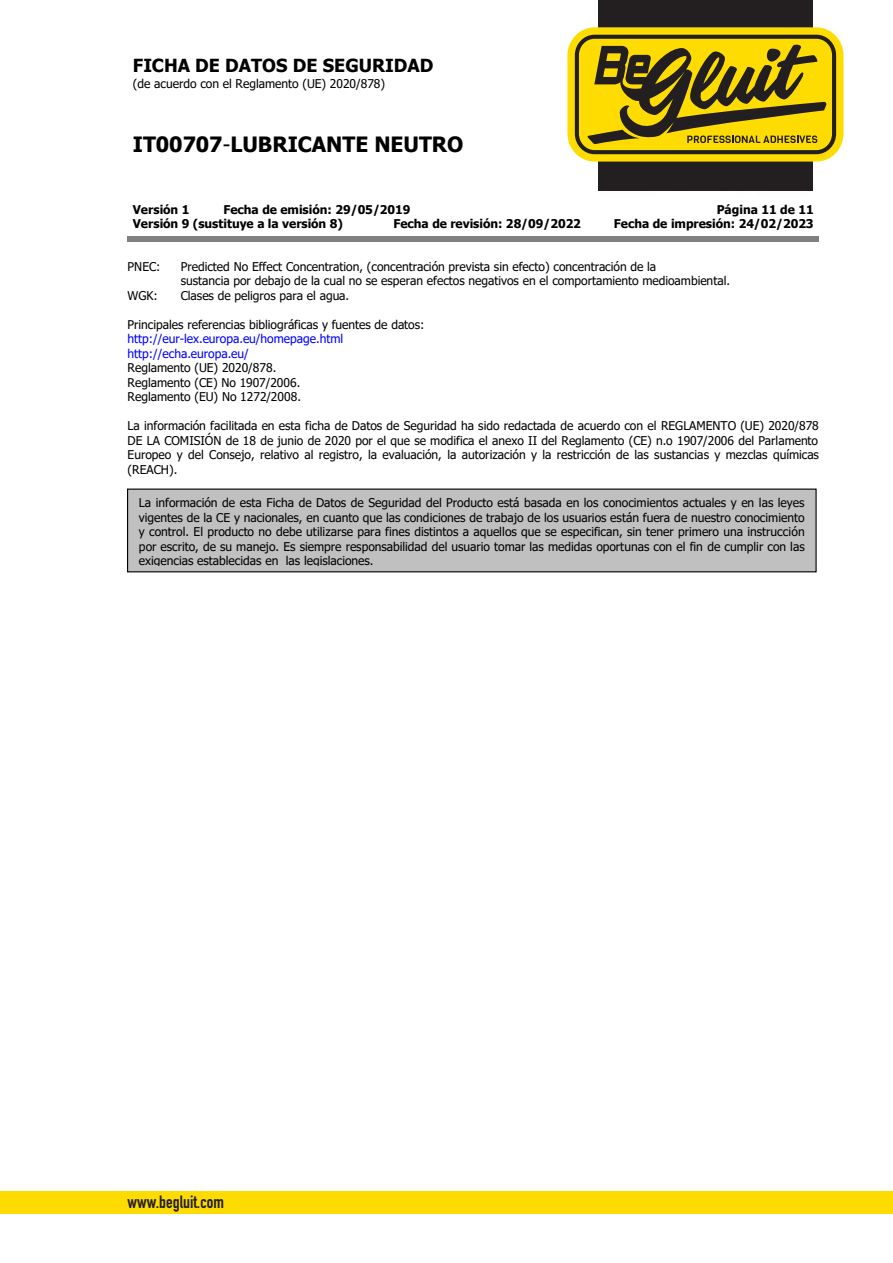
<style>
.page{position:relative;width:893px;height:1263px;background:#fff}
.page>*{position:absolute;margin:0;border:0;box-sizing:border-box;transform-origin:0 0}
.t1{font:700 21px "Tahoma";color:#000}
.t2{font:700 18px "Tahoma";color:#000}
.t3{font:700 17.55px "DIN Condensed";color:#231f20}
.t4{font:12px/14.5px "Tahoma";letter-spacing:-.005em;color:#000}
.t5{font:700 12px/14.4px "Tahoma";color:#000}
.t6{font:12px/14.5px "Tahoma";letter-spacing:-.005em;color:#00f}
.s1{font-weight:400}
</style>
<div class="page">
<img style="left:601px;top:190px;width:212px;height:2px">
<div style="left:128px;top:236px;width:691px;height:6px;background:#808080"></div>
<div style="left:128px;top:489px;width:688px;height:83px;background:#c0c0c0"></div>
<div style="left:127px;top:489px;width:690px;height:83px;border:1px solid #000"></div>
<div style="left:0;top:1191px;width:893px;height:23px;background:#ffdc01"></div>
<div style="left:598px;top:0;width:215px;height:190px;background:#231f20"></div>
<div style="left:567px;top:27px;width:276px;height:135px;background:#ffdc01;border-radius:28px"></div>
<svg style="left:575px;top:35px;width:261px;height:119px"></svg>
<h2 class="t2" style="left:133px;top:53px;width:302px">FICHA DE DATOS DE SEGURIDAD</h2>
<p class="t4" style="left:133px;top:77px;width:254px">(de acuerdo con el Reglamento (UE) 2020/878)</p>
<h1 class="t1" style="left:133px;top:130px;width:332px">IT00707<span class="s1">-</span>LUBRICANTE NEUTRO</h1>
<p class="t5" style="left:133px;top:203px;width:58px">Versión 1</p>
<p class="t5" style="left:133px;top:203px;width:279px;text-indent:91px">Fecha de emisión: 29/05/2019<br>Versión 9 (sustituye a la versión 8)</p>
<p class="t5" style="left:393px;top:217px;width:189px">Fecha de revisión: 28/09/2022</p>
<p class="t5" style="left:614px;top:203px;width:201px;text-align:right">Página 11 de 11<br>Fecha de impresión: 24/02/2023</p>
<p class="t4" style="left:128px;top:260px;width:34px">PNEC:</p>
<p class="t4" style="left:181px;top:260px;width:551px">Predicted No Effect Concentration, (concentración prevista sin efecto) concentración de la<br>sustancia por debajo de la cual no se esperan efectos negativos en el comportamiento medioambiental.</p>
<p class="t4" style="left:128px;top:289px;width:32px">WGK:</p>
<p class="t4" style="left:181px;top:289px;width:170px">Clases de peligros para el agua.</p>
<p class="t4" style="left:128px;top:318px;width:298px">Principales referencias bibliográficas y fuentes de datos:</p>
<p class="t6" style="left:128px;top:332px;width:217px">http://eur-lex.europa.eu/homepage.html http://echa.europa.eu/</p>
<p class="t4" style="left:128px;top:361px;width:175px">Reglamento (UE) 2020/878.<br>Reglamento (CE) No 1907/2006.<br>Reglamento (EU) No 1272/2008.</p>
<p class="t4" style="left:128px;top:419px;width:693px;text-align:justify">La información facilitada en esta ficha de Datos de Seguridad ha sido redactada de acuerdo con el REGLAMENTO (UE) 2020/878<br>DE LA COMISIÓN de 18 de junio de 2020 por el que se modifica el anexo II del Reglamento (CE) n.o 1907/2006 del Parlamento Europeo y del Consejo, relativo al registro, la evaluación, la autorización y la restricción de las sustancias y mezclas químicas (REACH).</p>
<p class="t4" style="left:139px;top:496px;width:667px;text-align:justify">La información de esta Ficha de Datos de Seguridad del Producto está basada en los conocimientos actuales y en las leyes vigentes de la CE y nacionales, en cuanto que las condiciones de trabajo de los usuarios están fuera de nuestro conocimiento y control. El producto no debe utilizarse para fines distintos a aquellos que se especifican, sin tener primero una instrucción por escrito, de su manejo. Es siempre responsabilidad del usuario tomar las medidas oportunas con el fin de cumplir con las exigencias establecidas en las legislaciones.</p>
<h3 class="t3" style="left:128px;top:1190px;width:98px">www.begluit.com</h3>
</div>
